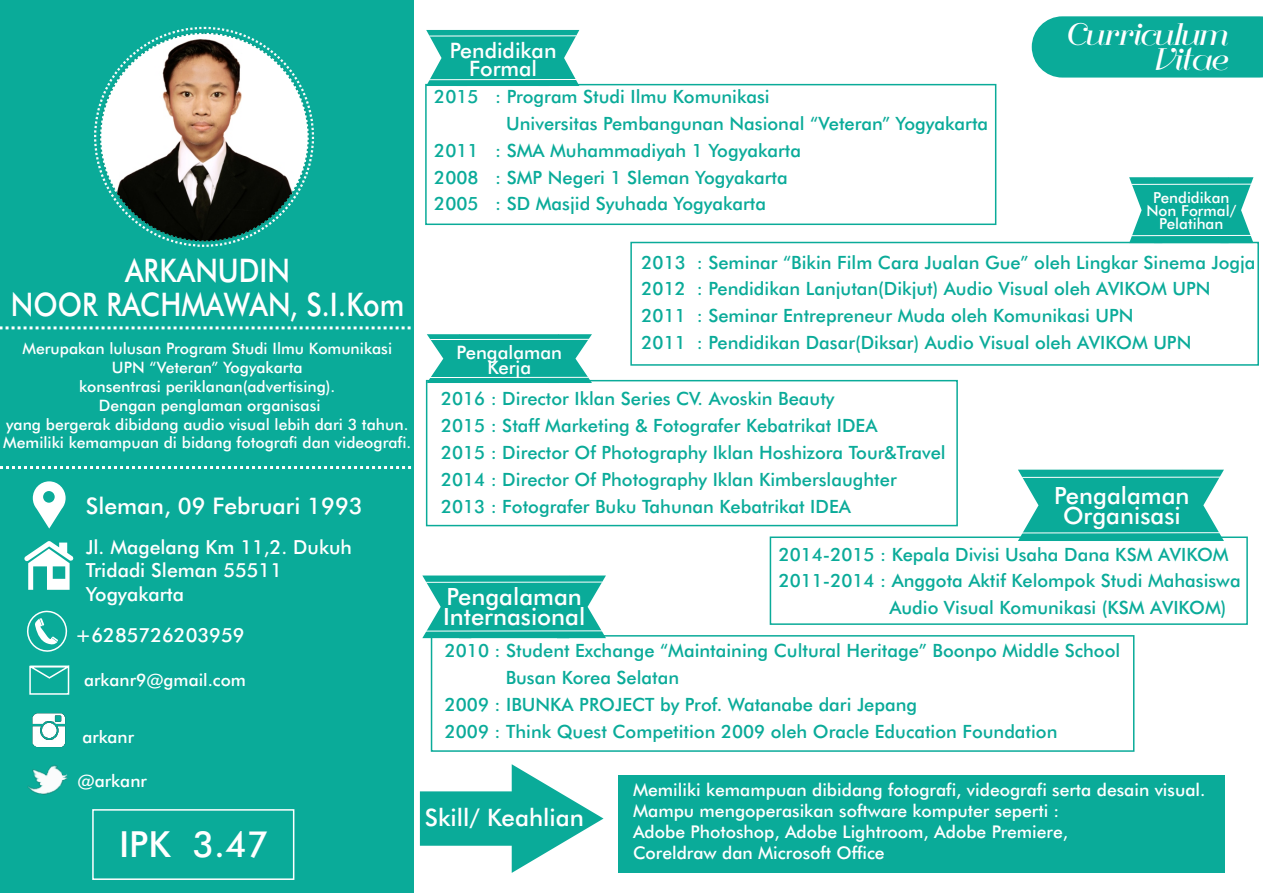
<style>
.page{position:relative;width:1263px;height:893px;background:#fff}
.page>*{position:absolute;margin:0;border:0;box-sizing:border-box;transform-origin:0 0}
.t1{font:500 36px "Futura BT";color:#fff}
.t2{font:500 32.55px/34px "Futura BT";color:#fff;text-align:center;scale:.86 1}
.t3{font:31.65px/25.7px "Florence";letter-spacing:-.065em;color:#fff;text-align:right}
.t4{font:500 24px "Futura BT";color:#fff}
.t5{font:500 23.85px/20.4px "Futura BT";color:#fff}
.t6{font:500 22.95px "Futura BT";color:#fff}
.t7{font:500 21.3px/18.1px "Futura BT";color:#fff;text-align:center}
.t8{font:500 19.5px "Futura BT";color:#fff}
.t9{font:500 19.35px/23.2px "Futura BT";color:#fff}
.t10{font:500 18.6px/15.9px "Futura BT";color:#fff;text-align:center}
.t11{font:500 18.3px/26.7px "Futura BT";color:#0aab99}
.t12{font:500 17.55px/21px "Futura BT";color:#fff}
.t13{font:500 17.4px "Futura BT";color:#fff}
.t14{font:500 17.25px "Futura BT";color:#fff}
.t15{font:500 15.75px/18.9px "Futura BT";color:#fff;text-align:center}
.t16{font:500 15.15px/13px "Futura BT";color:#fff;text-align:center}
</style>
<div class="page">
<div style="left:1032px;top:16px;width:231px;height:62px;background:#0aab99"></div>
<div style="left:0;top:0;width:414px;height:893px;background:#0aab99"></div>
<svg style="left:100px;top:33px;width:209px;height:209px"></svg>
<img style="left:111px;top:33px;width:187px;height:209px">
<svg style="left:0;top:326px;width:411px;height:3px"></svg>
<img style="left:28px;top:765px;width:40px;height:30px">
<svg style="left:32px;top:481px;width:34px;height:48px"></svg>
<svg style="left:24px;top:541px;width:50px;height:49px"></svg>
<svg style="left:27px;top:610px;width:41px;height:42px"></svg>
<img style="left:32px;top:713px;width:34px;height:34px">
<svg style="left:0;top:466px;width:412px;height:3px"></svg>
<div style="left:92px;top:809px;width:202px;height:71px;border:2px solid #fff"></div>
<svg style="left:29px;top:665px;width:41px;height:30px"></svg>
<svg style="left:426px;top:30px;width:153px;height:54px;background:#26b4a4"></svg>
<hr style="left:429px;top:35px;width:148px;height:1px;background:#fff">
<hr style="left:429px;top:79px;width:147px;height:1px;background:#fff">
<div style="left:425px;top:84px;width:571px;height:141px;border:2px solid #0aab99"></div>
<svg style="left:1129px;top:177px;width:124px;height:65px;background:#24b4a4"></svg>
<hr style="left:1132px;top:184px;width:119px;height:1px;background:#fff">
<hr style="left:1131px;top:235px;width:120px;height:1px;background:#fff">
<div style="left:630px;top:242px;width:629px;height:124px;border:2px solid #0aab99"></div>
<div style="left:770px;top:536px;width:478px;height:89px;border:2px solid #0aab99"></div>
<svg style="left:422px;top:575px;width:184px;height:63px;background:#29b5a6"></svg>
<hr style="left:426px;top:582px;width:177px;height:1px;background:#fff">
<hr style="left:426px;top:630px;width:176px;height:1px;background:#fff">
<div style="left:431px;top:635px;width:703px;height:117px;border:2px solid #0aab99"></div>
<svg style="left:427px;top:334px;width:165px;height:46px;background:#26b4a4"></svg>
<hr style="left:430px;top:339px;width:159px;height:1px;background:#fff">
<hr style="left:430px;top:377px;width:159px;height:1px;background:#fff">
<div style="left:426px;top:380px;width:532px;height:146px;border:2px solid #0aab99"></div>
<svg style="left:1018px;top:470px;width:206px;height:71px;background:#24b4a4"></svg>
<hr style="left:1022px;top:477px;width:198px;height:1px;background:#fff">
<hr style="left:1022px;top:532px;width:198px;height:1px;background:#fff">
<svg style="left:420px;top:764px;width:183px;height:109px"></svg>
<div style="left:618px;top:776px;width:607px;height:97px;background:#0aab99"></div>
<h2 class="t2" style="left:11px;top:257px;width:459px">ARKANUDIN<br>NOOR RACHMAWAN, S.I.Kom</h2>
<p class="t15" style="left:3px;top:341px;width:410px">Merupakan lulusan Program Studi Ilmu Komunikasi<br>UPN “Veteran” Yogyakarta<br>konsentrasi periklanan(advertising).<br>Dengan penglaman organisasi<br>yang bergerak dibidang audio visual lebih dari 3 tahun.<br>Memiliki kemampuan di bidang fotografi dan videografi.</p>
<p class="t6" style="left:86px;top:496px;width:278px">Sleman, 09 Februari 1993</p>
<p class="t9" style="left:86px;top:537px;width:267px">Jl. Magelang Km 11,2. Dukuh<br>Tridadi Sleman 55511<br>Yogyakarta</p>
<p class="t8" style="left:75px;top:627px;width:171px">+6285726203959</p>
<p class="t14" style="left:84px;top:673px;width:163px">arkanr9@gmail.com</p>
<p class="t14" style="left:82px;top:730px;width:53px">arkanr</p>
<p class="t13" style="left:77px;top:773px;width:71px">@arkanr</p>
<h1 class="t1" style="left:119px;top:829px;width:151px">IPK 3.47</h1>
<h3 class="t3" style="left:1068px;top:25px;width:163px">Curriculum<br>Vitae</h3>
<p class="t7" style="left:450px;top:43px;width:108px">Pendidikan<br>Formal</p>
<p class="t11" style="left:434px;top:85px;width:337px">2015 : Program Studi Ilmu Komunikasi</p>
<p class="t11" style="left:506px;top:112px;width:483px">Universitas Pembangunan Nasional “Veteran” Yogyakarta</p>
<p class="t11" style="left:434px;top:139px;width:368px">2011 : SMA Muhammadiyah 1 Yogyakarta</p>
<p class="t11" style="left:434px;top:165px;width:355px">2008 : SMP Negeri 1 Sleman Yogyakarta</p>
<p class="t11" style="left:434px;top:192px;width:333px">2005 : SD Masjid Syuhada Yogyakarta</p>
<p class="t16" style="left:1146px;top:192px;width:91px">Pendidikan<br>Non Formal/<br>Pelatihan</p>
<p class="t11" style="left:641px;top:250px;width:615px">2013 : Seminar “Bikin Film Cara Jualan Gue” oleh Lingkar Sinema Jogja 2012 : Pendidikan Lanjutan(Dikjut) Audio Visual oleh AVIKOM UPN 2011 : Seminar Entrepreneur Muda oleh Komunikasi UPN<br>2011 : Pendidikan Dasar(Diksar) Audio Visual oleh AVIKOM UPN</p>
<p class="t10" style="left:456px;top:346px;width:107px">Pengalaman<br>Kerja</p>
<p class="t11" style="left:441px;top:387px;width:506px">2016 : Director Iklan Series CV. Avoskin Beauty<br>2015 : Staff Marketing &amp; Fotografer Kebatrikat IDEA<br>2015 : Director Of Photography Iklan Hoshizora Tour&amp;Travel 2014 : Director Of Photography Iklan Kimberslaughter<br>2013 : Fotografer Buku Tahunan Kebatrikat IDEA</p>
<p class="t10" style="left:486px;top:346px;width:107px">Pengalaman</p>
<h3 class="t5" style="left:1054px;top:487px;width:137px;text-align:center">Pengalaman<br>Organisasi</h3>
<p class="t11" style="left:779px;top:543px;width:451px">2014-2015 : Kepala Divisi Usaha Dana KSM AVIKOM</p>
<p class="t11" style="left:779px;top:569px;width:463px">2011-2014 : Anggota Aktif Kelompok Studi Mahasiswa</p>
<p class="t11" style="left:889px;top:596px;width:339px">Audio Visual Komunikasi (KSM AVIKOM)</p>
<h3 class="t5" style="left:443px;top:589px;width:144px">Pengalaman<br>Internasional</h3>
<p class="t11" style="left:445px;top:639px;width:677px">2010 : Student Exchange “Maintaining Cultural Heritage” Boonpo Middle School</p>
<p class="t11" style="left:506px;top:666px;width:175px">Busan Korea Selatan</p>
<p class="t11" style="left:445px;top:693px;width:474px">2009 : IBUNKA PROJECT by Prof. Watanabe dari Jepang</p>
<p class="t11" style="left:445px;top:719px;width:614px">2009 : Think Quest Competition 2009 oleh Oracle Education Foundation</p>
<h3 class="t4" style="left:425px;top:808px;width:160px">Skill/ Keahlian</h3>
<p class="t12" style="left:633px;top:781px;width:574px">Memiliki kemampuan dibidang fotografi, videografi serta desain visual.<br>Mampu mengoperasikan software komputer seperti :<br>Adobe Photoshop, Adobe Lightroom, Adobe Premiere,<br>Coreldraw dan Microsoft Office</p>
</div>
